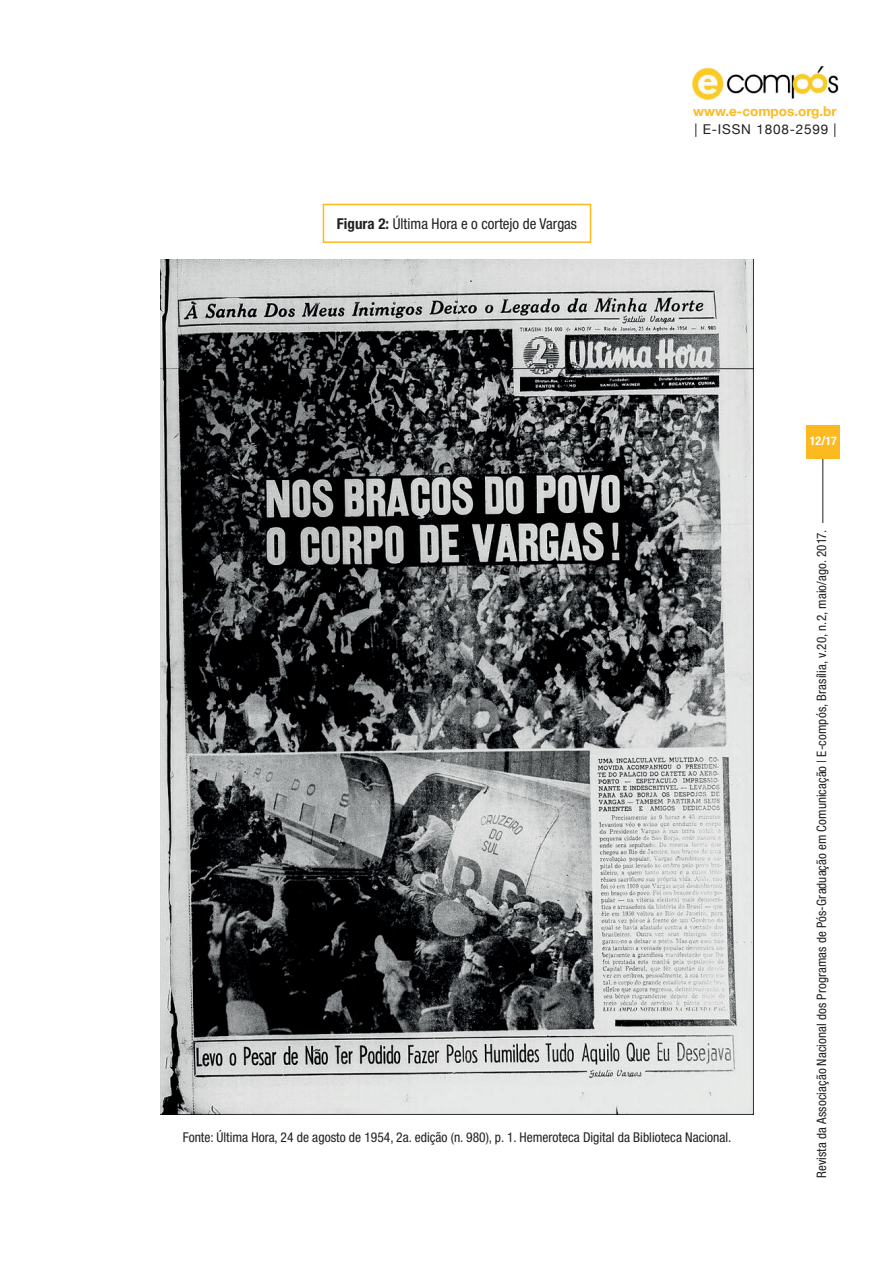
<style>
.page{position:relative;width:893px;height:1263px;background:#fff}
.page>*{position:absolute;margin:0;border:0;box-sizing:border-box;transform-origin:0 0}
.t1{font:condensed 15px "Helvetica Neue LT Std";color:#231f20}
.t2{font:condensed 13.5px "Helvetica Neue LT Std";color:#231f20}
.t3{font:700 13.5px "Helvetica Neue";color:#fdba20}
.t4{font:13.5px "Helvetica Neue";letter-spacing:.06em;color:#231f20}
.t5{font:condensed 13.05px "Helvetica Neue LT Pro";letter-spacing:.005em;color:#231f20}
.t6{font:700 condensed 12px "Helvetica Neue";color:#fff}
.s1{font-family:"Helvetica Neue LT Pro";font-weight:700}
</style>
<div class="page">
<hr style="left:822px;top:455px;width:1px;height:68px;background:#231f20">
<div style="left:806px;top:425px;width:34px;height:33px;background:#fdba20"></div>
<img style="left:692px;top:66px;width:147px;height:34px">
<img style="left:160px;top:259px;width:594px;height:855px">
<div style="left:323px;top:204px;width:268px;height:39px;border:2px solid #fdba20"></div>
<p class="t1" style="left:337px;top:215px;width:242px"><span class="s1">Figura 2:</span> Última Hora e o cortejo de Vargas</p>
<p class="t3" style="left:693px;top:99px;width:145px">www.e-compos.org.br</p>
<p class="t4" style="left:694px;top:118px;width:144px">| E-ISSN 1808-2599 |</p>
<p class="t6" style="left:810px;top:431px;width:29px">12/17</p>
<p class="t2" style="left:183px;top:1129px;width:550px">Fonte: Última Hora, 24 de agosto de 1954, 2a. edição (n. 980), p. 1. Hemeroteca Digital da Biblioteca Nacional.</p>
<p class="t5" style="left:814px;top:1178px;width:649px;rotate:-90deg">Revista da Associação Nacional dos Programas de Pós-Graduação em Comunicação | E-compós, Brasília, v.20, n.2, maio/ago. 2017.</p>
</div>
